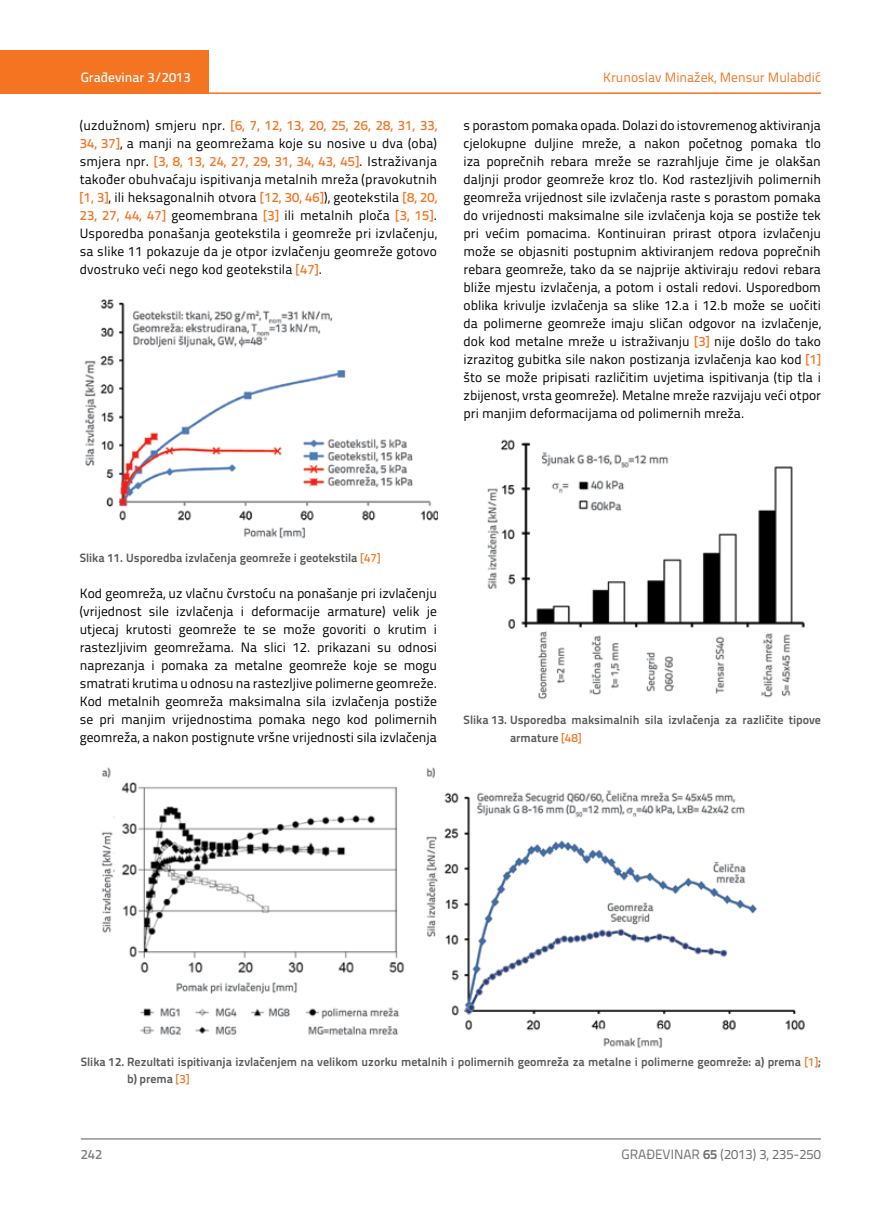
<style>
.page{position:relative;width:872px;height:1212px;background:#fff}
.page>*{position:absolute;margin:0;border:0;box-sizing:border-box;transform-origin:0 0}
.t1{font:13.5px/18px "Titillium Text 22 L";color:#000;text-align:justify}
.t2{font:13.5px "Titillium Text 22 L";color:#f47421}
.t3{font:13.5px "Titillium Text 22 L";color:#6d6e71}
.t4{font:500 13.5px "Titillium Text 22 L";color:#fff}
.t5{font:500 13.5px "Titillium Text 22 L";color:#797a7d}
.t6{font:700 12px/18px "Titillium Text 22 L";color:#58595b}
.s1{font-weight:500;color:#f47421}
.s2{font-weight:700}
</style>
<div class="page">
<div style="left:0;top:50px;width:208px;height:44px;background:#f47421"></div>
<hr style="left:0;top:92px;width:821px;height:2px;background:#f47421">
<hr style="left:81px;top:1139px;width:740px;height:1px;background:#58595b">
<img style="left:84px;top:299px;width:353px;height:240px">
<img style="left:101px;top:767px;width:704px;height:281px">
<img style="left:487px;top:439px;width:318px;height:261px">
<p class="t4" style="left:81px;top:67px;width:111px">Građevinar 3/2013</p>
<p class="t1" style="left:80px;top:115px;width:359px">(uzdužnom) smjeru npr. <span class="s1">[6, 7, 12, 13, 20, 25, 26, 28, 31, 33, 34, 37]</span>, a manji na geomrežama koje su nosive u dva (oba) smjera npr. <span class="s1">[3, 8, 13, 24, 27, 29, 31, 34, 43, 45]</span>. Istraživanja također obuhvaćaju ispitivanja metalnih mreža (pravokutnih <span class="s1">[1, 3]</span>, ili heksagonalnih otvora <span class="s1">[12, 30, 46]</span>), geotekstila <span class="s1">[8, 20, 23, 27, 44, 47]</span> geomembrana <span class="s1">[3]</span> ili metalnih ploča <span class="s1">[3, 15]</span>.<br>Usporedba ponašanja geotekstila i geomreže pri izvlačenju, sa slike 11 pokazuje da je otpor izvlačenju geomreže gotovo dvostruko veći nego kod geotekstila <span class="s1">[47]</span>.</p>
<p class="t2" style="left:603px;top:68px;width:219px">Krunoslav Minažek, Mensur Mulabdić</p>
<p class="t1" style="left:463px;top:115px;width:359px">s porastom pomaka opada. Dolazi do istovremenog aktiviranja cjelokupne duljine mreže, a nakon početnog pomaka tlo iza poprečnih rebara mreže se razrahljuje čime je olakšan daljnji prodor geomreže kroz tlo. Kod rastezljivih polimernih geomreža vrijednost sile izvlačenja raste s porastom pomaka do vrijednosti maksimalne sile izvlačenja koja se postiže tek pri većim pomacima. Kontinuiran prirast otpora izvlačenju može se objasniti postupnim aktiviranjem redova poprečnih rebara geomreže, tako da se najprije aktiviraju redovi rebara bliže mjestu izvlačenja, a potom i ostali redovi. Usporedbom oblika krivulje izvlačenja sa slike 12.a i 12.b može se uočiti da polimerne geomreže imaju sličan odgovor na izvlačenje, dok kod metalne mreže u istraživanju <span class="s1">[3]</span> nije došlo do tako izrazitog gubitka sile nakon postizanja izvlačenja kao kod <span class="s1">[1] </span>što se može pripisati različitim uvjetima ispitivanja (tip tla i zbijenost, vrsta geomreže). Metalne mreže razvijaju veći otpor pri manjim deformacijama od polimernih mreža.</p>
<p class="t6" style="left:80px;top:548px;width:302px">Slika 11. Usporedba izvlačenja geomreže i geotekstila <span class="s1">[47]</span></p>
<p class="t1" style="left:80px;top:583px;width:359px">Kod geomreža, uz vlačnu čvrstoću na ponašanje pri izvlačenju (vrijednost sile izvlačenja i deformacije armature) velik je utjecaj krutosti geomreže te se može govoriti o krutim i rastezljivim geomrežama. Na slici 12. prikazani su odnosi naprezanja i pomaka za metalne geomreže koje se mogu smatrati krutima u odnosu na rastezljive polimerne geomreže.<br>Kod metalnih geomreža maksimalna sila izvlačenja postiže se pri manjim vrijednostima pomaka nego kod polimernih geomreža, a nakon postignute vršne vrijednosti sila izvlačenja</p>
<p class="t6" style="left:510px;top:710px;width:312px;text-indent:-46px">Slika 13. Usporedba maksimalnih sila izvlačenja za različite tipove armature <span class="s1">[48]</span></p>
<p class="t6" style="left:127px;top:1053px;width:695px;line-height:16.5px;text-indent:-46px">Slika 12. Rezultati ispitivanja izvlačenjem na velikom uzorku metalnih i polimernih geomreža za metalne i polimerne geomreže: a) prema <span class="s1">[1]</span>; b) prema <span class="s1">[3]</span></p>
<p class="t5" style="left:81px;top:1144px;width:23px">242</p>
<p class="t3" style="left:621px;top:1144px;width:201px">GRAĐEVINAR <span class="s2">65</span> (2013) 3, 235-250</p>
</div>
